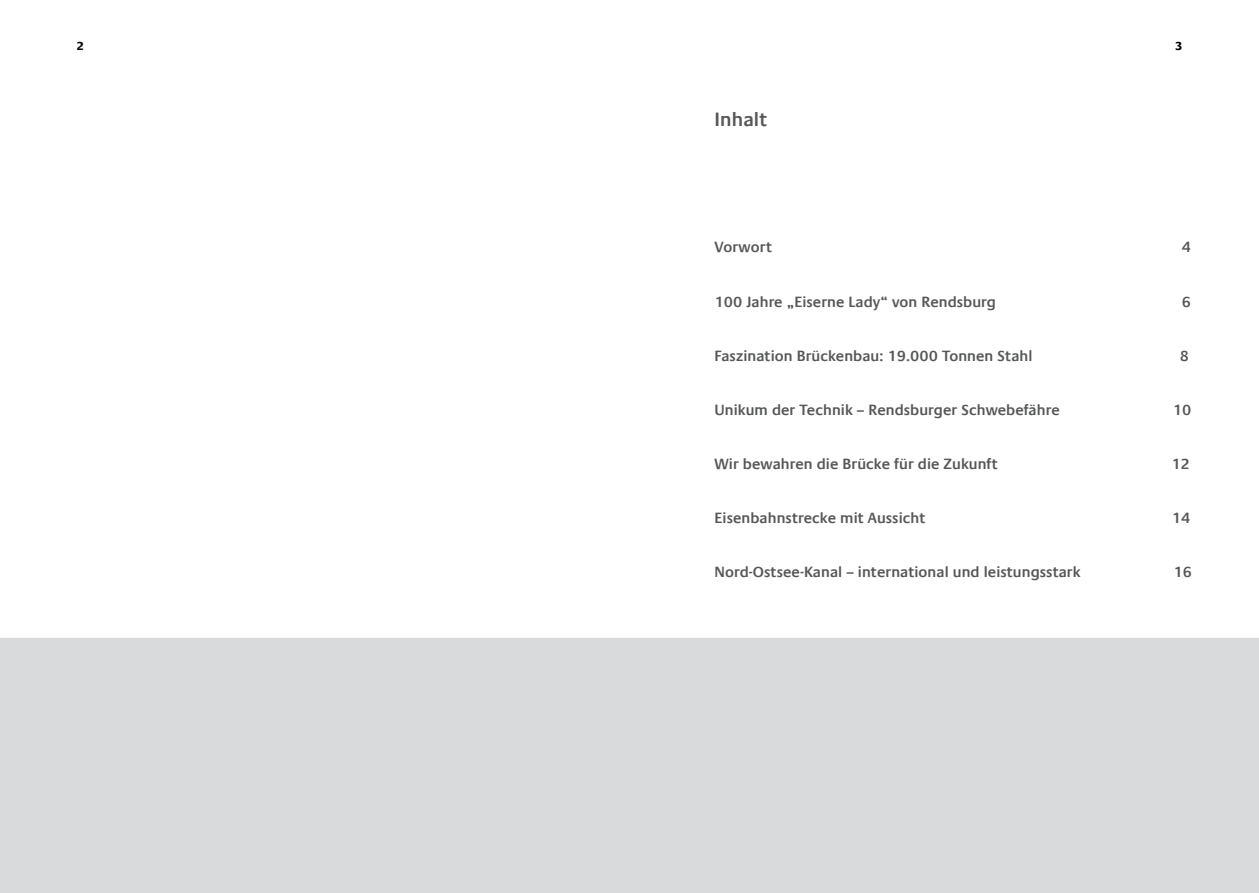
<style>
.page{position:relative;width:1259px;height:893px;background:#fff}
.page>*{position:absolute;margin:0;border:0;box-sizing:border-box;transform-origin:0 0}
.t1{font:600 19.5px "Praxis Com";letter-spacing:.005em;color:#565757}
.t2{font:600 15px "Praxis Com";letter-spacing:.005em;color:#565757}
.t3{font:700 12px "Praxis Com";color:#000}
</style>
<div class="page">
<div style="left:0;top:638px;width:1259px;height:255px;background:#d9dadb"></div>
<p class="t3" style="left:77px;top:38px;width:9px">2</p>
<p class="t3" style="left:1175px;top:38px;width:9px">3</p>
<h1 class="t1" style="left:714px;top:108px;width:54px">Inhalt</h1>
<p class="t2" style="left:714px;top:238px;width:59px">Vorwort</p>
<p class="t2" style="left:1181px;top:238px;width:11px">4</p>
<p class="t2" style="left:714px;top:292px;width:283px">100 Jahre „Eiserne Lady“ von Rendsburg</p>
<p class="t2" style="left:1181px;top:292px;width:11px">6</p>
<p class="t2" style="left:714px;top:347px;width:319px">Faszination Brückenbau: 19.000 Tonnen Stahl</p>
<p class="t2" style="left:1180px;top:347px;width:11px">8</p>
<p class="t2" style="left:714px;top:401px;width:347px">Unikum der Technik – Rendsburger Schwebefähre</p>
<p class="t2" style="left:1172px;top:401px;width:20px">10</p>
<p class="t2" style="left:714px;top:455px;width:285px">Wir bewahren die Brücke für die Zukunft</p>
<p class="t2" style="left:1171px;top:455px;width:20px">12</p>
<p class="t2" style="left:714px;top:509px;width:212px">Eisenbahnstrecke mit Aussicht</p>
<p class="t2" style="left:1171px;top:509px;width:20px">14</p>
<p class="t2" style="left:714px;top:563px;width:367px">Nord-Ostsee-Kanal – international und leistungsstark</p>
<p class="t2" style="left:1173px;top:563px;width:20px">16</p>
</div>
